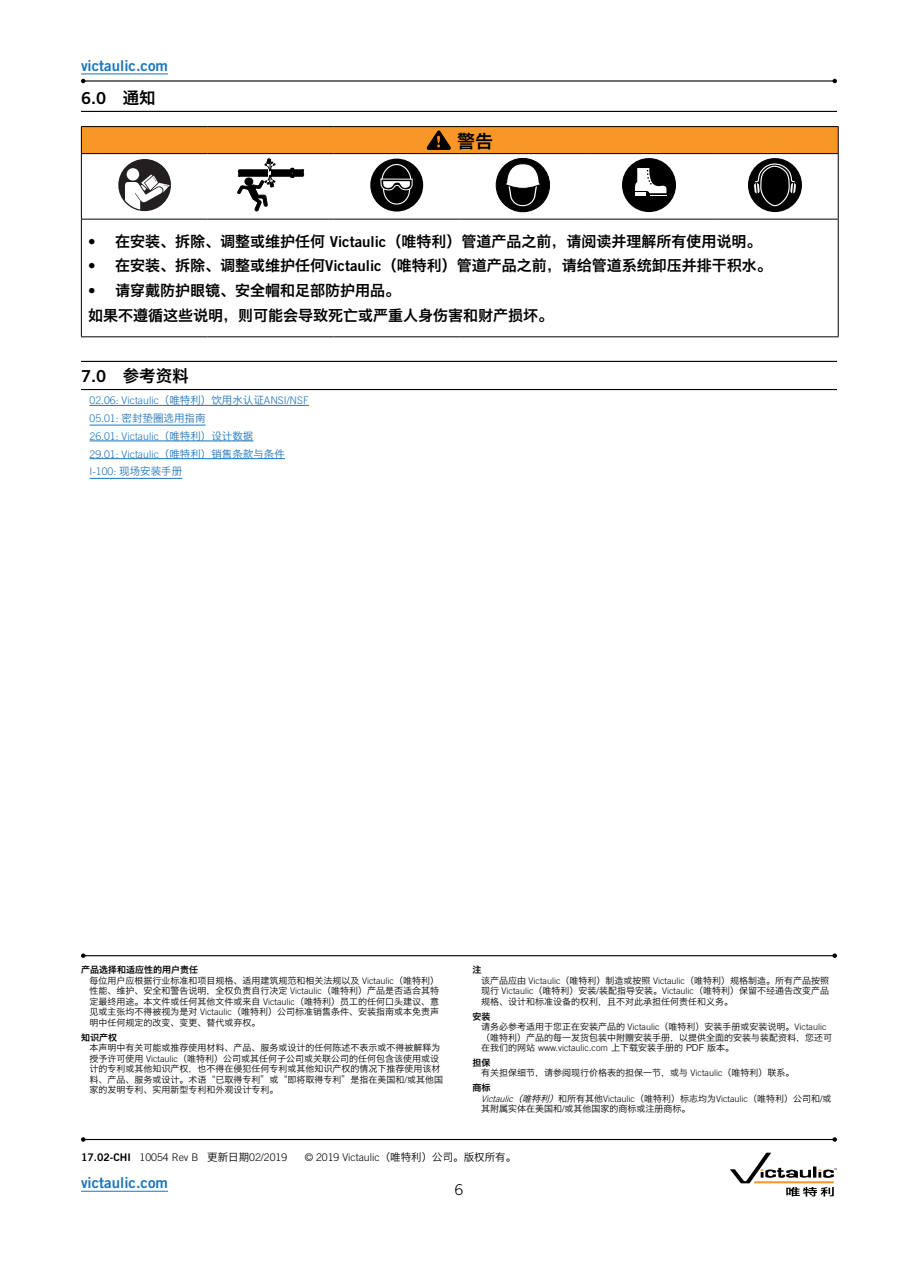
<style>
.page{position:relative;width:918px;height:1263px;background:#fff}
.page>*{position:absolute;margin:0;border:0;box-sizing:border-box;transform-origin:0 0}
.t1{font:18px "Hiragino Sans GB W6";color:#000}
.t2{font:16.5px "Hiragino Sans GB W6";color:#000}
.t3{font:16.5px "Trade Gothic LT Std Bd 2";color:#000}
.t4{font:15px/24.8px "Hiragino Sans GB W6";color:#000}
.t5{font:15px "Trade Gothic LT Std Bd 2";color:#1c75bc}
.t6{font:300 15px "Trade Gothic LT Std";color:#000}
.t7{font:300 10.5px/17.7px "Trade Gothic LT Std";color:#1c75bc}
.t8{font:300 10.5px "Trade Gothic LT Std";color:#000}
.t9{font:10.5px "Hiragino Sans GB W3";color:#1c75bc}
.t10{font:9px/10.5px "Hiragino Sans GB W3";color:#000}
.t11{font:9px "Hiragino Sans GB W6";color:#000}
.s1{font-family:"Hiragino Sans GB W6"}
.s2{font-family:"Trade Gothic LT Std"}
.s3{font-family:"Trade Gothic LT Std Bd 2"}
.s4{font-family:"Hiragino Sans GB W3";font-weight:400}
.s5{font-family:"Trade Gothic LT Std";font-weight:300}
.s6{font-family:"Trade Gothic LT Std";font-weight:300;font-style:italic}
.s7{font-style:italic}
.s8{font-family:"Trade Gothic LT Std Bd 2";font-weight:400}
</style>
<div class="page">
<hr style="left:83px;top:955px;width:752px;height:1px;background:#000">
<svg style="left:81px;top:953px;width:5px;height:5px"></svg>
<svg style="left:832px;top:953px;width:5px;height:5px"></svg>
<hr style="left:81px;top:1191px;width:87px;height:1px;background:#1c75bc">
<hr style="left:81px;top:111px;width:756px;height:1px;background:#000">
<hr style="left:81px;top:361px;width:756px;height:1px;background:#000">
<hr style="left:81px;top:389px;width:756px;height:1px;background:#000">
<hr style="left:90px;top:405px;width:219px;height:1px;background:#1c75bc">
<hr style="left:90px;top:425px;width:116px;height:1px;background:#1c75bc">
<hr style="left:90px;top:441px;width:163px;height:1px;background:#1c75bc">
<hr style="left:90px;top:458px;width:195px;height:1px;background:#1c75bc">
<hr style="left:90px;top:478px;width:92px;height:1px;background:#1c75bc">
<div style="left:81px;top:127px;width:757px;height:27px;background:#f89728"></div>
<hr style="left:81px;top:219px;width:1px;height:117px;background:#000">
<hr style="left:81px;top:336px;width:127px;height:1px;background:#000">
<hr style="left:208px;top:336px;width:126px;height:1px;background:#000">
<hr style="left:334px;top:336px;width:126px;height:1px;background:#000">
<hr style="left:460px;top:336px;width:126px;height:1px;background:#000">
<hr style="left:586px;top:336px;width:126px;height:1px;background:#000">
<hr style="left:712px;top:336px;width:127px;height:1px;background:#000">
<hr style="left:81px;top:126px;width:127px;height:1px;background:#000">
<svg style="left:81px;top:127px;width:1px;height:26px"></svg>
<hr style="left:208px;top:126px;width:126px;height:1px;background:#000">
<hr style="left:334px;top:126px;width:126px;height:1px;background:#000">
<hr style="left:460px;top:126px;width:126px;height:1px;background:#000">
<hr style="left:586px;top:126px;width:126px;height:1px;background:#000">
<hr style="left:712px;top:126px;width:127px;height:1px;background:#000">
<svg style="left:838px;top:127px;width:1px;height:26px"></svg>
<hr style="left:81px;top:153px;width:127px;height:1px;background:#000">
<hr style="left:81px;top:154px;width:1px;height:65px;background:#000">
<hr style="left:208px;top:153px;width:126px;height:1px;background:#000">
<hr style="left:334px;top:153px;width:126px;height:1px;background:#000">
<hr style="left:460px;top:153px;width:126px;height:1px;background:#000">
<hr style="left:586px;top:153px;width:126px;height:1px;background:#000">
<hr style="left:712px;top:153px;width:127px;height:1px;background:#000">
<hr style="left:838px;top:154px;width:1px;height:65px;background:#000">
<hr style="left:81px;top:219px;width:127px;height:1px;background:#000">
<hr style="left:208px;top:219px;width:126px;height:1px;background:#000">
<hr style="left:334px;top:219px;width:126px;height:1px;background:#000">
<hr style="left:460px;top:219px;width:126px;height:1px;background:#000">
<hr style="left:586px;top:219px;width:126px;height:1px;background:#000">
<hr style="left:712px;top:219px;width:127px;height:1px;background:#000">
<hr style="left:838px;top:219px;width:1px;height:117px;background:#000">
<svg style="left:427px;top:131px;width:24px;height:18px"></svg>
<svg style="left:118px;top:159px;width:53px;height:52px"></svg>
<svg style="left:237px;top:158px;width:68px;height:53px"></svg>
<div style="left:370px;top:159px;width:53px;height:53px;background:#000;border-radius:50%"></div>
<svg style="left:380px;top:163px;width:33px;height:42px"></svg>
<div style="left:496px;top:158px;width:54px;height:54px;background:#000;border-radius:50%"></div>
<div style="left:496px;top:158px;width:54px;height:54px;border:1px solid #000;border-radius:50%"></div>
<svg style="left:504px;top:163px;width:37px;height:43px"></svg>
<div style="left:622px;top:158px;width:54px;height:54px;background:#000;border-radius:50%"></div>
<svg style="left:635px;top:168px;width:32px;height:28px"></svg>
<div style="left:748px;top:158px;width:54px;height:54px;background:#000;border-radius:50%"></div>
<svg style="left:754px;top:162px;width:42px;height:45px"></svg>
<hr style="left:83px;top:80px;width:752px;height:2px;background:#000">
<svg style="left:81px;top:79px;width:5px;height:4px"></svg>
<svg style="left:832px;top:79px;width:5px;height:4px"></svg>
<hr style="left:83px;top:1139px;width:752px;height:1px;background:#000">
<svg style="left:81px;top:1137px;width:5px;height:5px"></svg>
<svg style="left:832px;top:1137px;width:5px;height:5px"></svg>
<hr style="left:81px;top:74px;width:87px;height:1px;background:#1c75bc">
<svg style="left:730px;top:1153px;width:107px;height:43px"></svg>
<h3 class="t5" style="left:81px;top:56px;width:89px">victaulic.com</h3>
<h2 class="t3" style="left:81px;top:88px;width:76px">6.0 <span class="s1">通知</span></h2>
<h1 class="t1" style="left:457px;top:130px;width:37px">警告</h1>
<h3 class="t4" style="left:88px;top:228px;width:675px"><span class="s2">•</span> 在安装、拆除、调整或维护任何 <span class="s3">Victaulic</span>（唯特利）管道产品之前，请阅读并理解所有使用说明。</h3>
<h3 class="t4" style="left:88px;top:253px;width:685px"><span class="s2">•</span> 在安装、拆除、调整或维护任何<span class="s3">Victaulic</span>（唯特利）管道产品之前，请给管道系统卸压并排干积水。</h3>
<h3 class="t4" style="left:88px;top:278px;width:466px"><span class="s2">•</span> 请穿戴防护眼镜、安全帽和足部防护用品。<br>如果不遵循这些说明，则可能会导致死亡或严重人身伤害和财产损坏。</h3>
<h2 class="t2" style="left:81px;top:365px;width:109px"><span class="s3">7.0</span> 参考资料</h2>
<p class="t7" style="left:90px;top:392px;width:221px">02.06: Victaulic<span class="s4">（唯特利）饮用水认证</span>ANSI/NSF</p>
<p class="t9" style="left:90px;top:412px;width:118px"><span class="s5">05.01:</span> 密封垫圈选用指南</p>
<p class="t7" style="left:90px;top:427px;width:197px">26.01: Victaulic<span class="s4">（唯特利）设计数据<br></span>29.01: Victaulic<span class="s4">（唯特利）销售条款与条件<br></span>I-100: <span class="s4">现场安装手册</span></p>
<p class="t11" style="left:81px;top:964px;width:118px">产品选择和适应性的用户责任</p>
<p class="t10" style="left:90px;top:975px;width:351px;text-align:justify">每位用户应根据行业标准和项目规格、适用建筑规范和相关法规以及 <span class="s5">Victaulic</span>（唯特利）性能、维护、安全和警告说明，全权负责自行决定 <span class="s5">Victaulic</span>（唯特利）产品是否适合其特定最终用途。本文件或任何其他文件或来自 <span class="s5">Victaulic</span>（唯特利）员工的任何口头建议、意见或主张均不得被视为是对 <span class="s5">Victaulic</span>（唯特利）公司标准销售条件、安装指南或本免责声明中任何规定的改变、变更、替代或弃权。</p>
<p class="t11" style="left:81px;top:1031px;width:37px">知识产权</p>
<p class="t10" style="left:90px;top:1042px;width:355px">本声明中有关可能或推荐使用材料、产品、服务或设计的任何陈述不表示或不得被解释为授予许可使用 <span class="s5">Victaulic</span>（唯特利）公司或其任何子公司或关联公司的任何包含该使用或设计的专利或其他知识产权，也不得在侵犯任何专利或其他知识产权的情况下推荐使用该材料、产品、服务或设计。术语“已取得专利”或“即将取得专利”是指在美国和<span class="s5">/</span>或其他国家的发明专利、实用新型专利和外观设计专利。</p>
<p class="t11" style="left:472px;top:964px;width:10px">注</p>
<p class="t10" style="left:481px;top:975px;width:350px;text-align:justify">该产品应由 <span class="s5">Victaulic</span>（唯特利）制造或按照 <span class="s5">Victaulic</span>（唯特利）规格制造。所有产品按照现行 <span class="s5">Victaulic</span>（唯特利）安装<span class="s5">/</span>装配指导安装。<span class="s5">Victaulic</span>（唯特利）保留不经通告改变产品规格、设计和标准设备的权利，且不对此承担任何责任和义务。</p>
<p class="t11" style="left:472px;top:1010px;width:19px">安装</p>
<p class="t10" style="left:481px;top:1021px;width:353px">请务必参考适用于您正在安装产品的 <span class="s5">Victaulic</span>（唯特利）安装手册或安装说明。<span class="s5">Victaulic</span>（唯特利）产品的每一发货包装中附赠安装手册，以提供全面的安装与装配资料，您还可在我们的网站 <span class="s5">www.victaulic.com</span> 上下载安装手册的 PDF 版本。</p>
<p class="t11" style="left:472px;top:1057px;width:19px">担保</p>
<p class="t10" style="left:481px;top:1068px;width:315px">有关担保细节，请参阅现行价格表的担保一节，或与 <span class="s5">Victaulic</span>（唯特利）联系。</p>
<p class="t11" style="left:472px;top:1082px;width:19px">商标</p>
<p class="t10" style="left:481px;top:1093px;width:352px"><span class="s6">Victaulic</span><span class="s7">（唯特利）</span>和所有其他<span class="s5">Victaulic</span>（唯特利）标志均为<span class="s5">Victaulic</span>（唯特利）公司和<span class="s5">/</span>或其附属实体在美国和<span class="s5">/</span>或其他国家的商标或注册商标。</p>
<p class="t8" style="left:81px;top:1151px;width:208px"><span class="s8">17.02-CHI</span> 10054 Rev B <span class="s4">更新日期</span>02/2019</p>
<p class="t8" style="left:305px;top:1151px;width:213px">© 2019 Victaulic<span class="s4">（唯特利）公司。版权所有。</span></p>
<h3 class="t5" style="left:81px;top:1173px;width:89px">victaulic.com</h3>
<h3 class="t6" style="left:455px;top:1181px;width:10px">6</h3>
</div>
